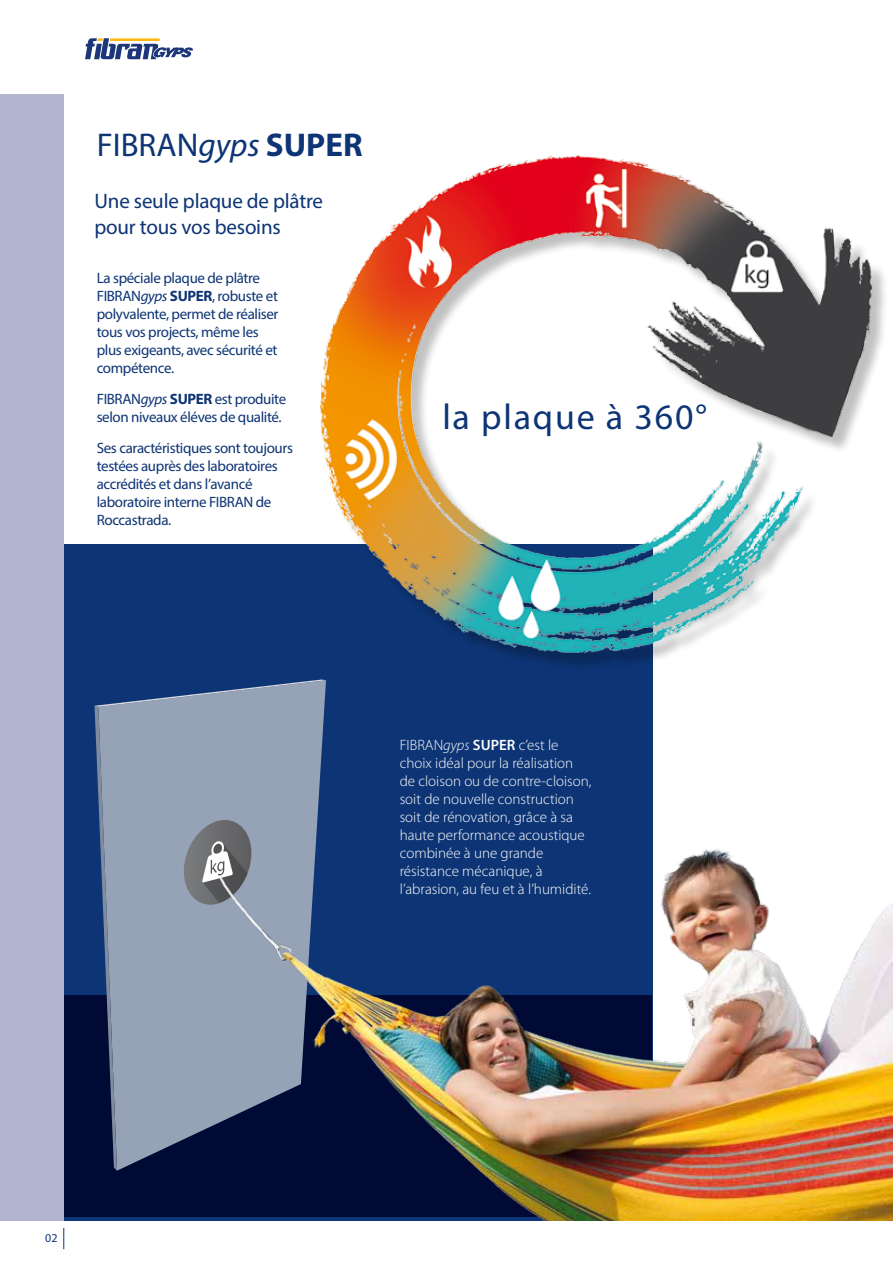
<style>
.page{position:relative;width:893px;height:1263px;background:#fff}
.page>*{position:absolute;margin:0;border:0;box-sizing:border-box;transform-origin:0 0}
.t1{font:36px "Myriad Pro";letter-spacing:.05em;color:#0d3474}
.t2{font:33px "Myriad Pro";color:#0d3474}
.t3{font:21px/25.8px "Myriad Pro";letter-spacing:-.01em;color:#0d3474}
.t4{font:15px/18px "Myriad Pro";letter-spacing:-.025em;color:#0d3474}
.t5{font:300 15px/18px "Myriad Pro";color:#fff}
.t6{font:12px "Myriad Pro";color:#0d3474}
.s1{font-style:italic}
.s2{font-weight:700}
.s3{font-weight:600}
</style>
<div class="page">
<div style="left:0;top:544px;width:652px;height:676px;background:#0d3474"></div>
<hr style="left:892px;top:544px;width:1px;height:676px;background:#0d3474">
<div style="left:64px;top:995px;width:588px;height:222px;background:#000a34"></div>
<svg style="left:63px;top:1228px;width:1px;height:21px"></svg>
<div style="left:0;top:94px;width:64px;height:1126px;background:#b3b4cf"></div>
<svg style="left:85px;top:38px;width:108px;height:21px"></svg>
<img style="left:320px;top:155px;width:565px;height:539px">
<svg style="left:95px;top:679px;width:231px;height:492px;background:#7f8da5"></svg>
<img style="left:213px;top:739px;width:680px;height:481px">
<h2 class="t2" style="left:97px;top:124px;width:267px">FIBRAN<span class="s1">gyps</span> <span class="s2">SUPER</span></h2>
<h3 class="t3" style="left:95px;top:188px;width:230px">Une seule plaque de plâtre pour tous vos besoins</h3>
<p class="t4" style="left:97px;top:269px;width:183px">La spéciale plaque de plâtre<br>FIBRAN<span class="s1">gyps</span> <span class="s2">SUPER</span>, robuste et polyvalente, permet de réaliser tous vos projects, même les plus exigeants, avec sécurité et compétence.</p>
<p class="t4" style="left:97px;top:390px;width:191px">FIBRAN<span class="s1">gyps</span> <span class="s2">SUPER</span> est produite selon niveaux éléves de qualité.</p>
<p class="t4" style="left:97px;top:439px;width:198px">Ses caractéristiques sont toujours testées auprès des laboratoires accrédités et dans l’avancé laboratoire interne FIBRAN de<br>Roccastrada.</p>
<h1 class="t1" style="left:442px;top:395px;width:266px">la plaque à 360°</h1>
<p class="t5" style="left:400px;top:736px;width:193px">FIBRAN<span class="s1">gyps</span> <span class="s3">SUPER</span> c’est le choix idéal pour la réalisation de cloison ou de contre-cloison, soit de nouvelle construction soit de rénovation, grâce à sa haute performance acoustique combinée à une grande résistance mécanique, à l’abrasion, au feu et à l’humidité.</p>
<p class="t6" style="left:45px;top:1231px;width:14px">02</p>
</div>
